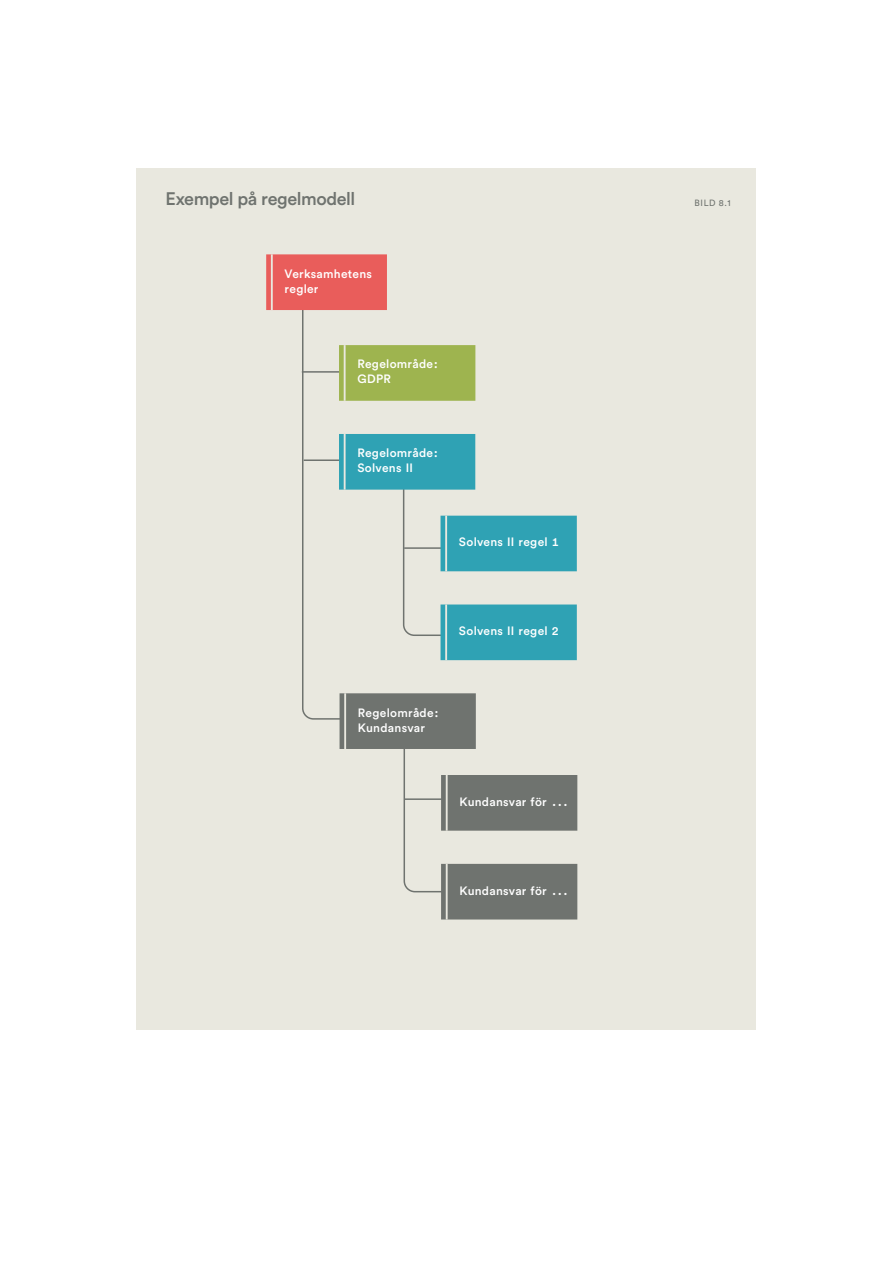
<style>
.page{position:relative;width:893px;height:1263px;background:#fff}
.page>*{position:absolute;margin:0;border:0;box-sizing:border-box;transform-origin:0 0}
.t1{font:500 18px "Circular Pro";letter-spacing:-.02em;color:#6f736f}
.t2{font:500 12px/15px "Circular Pro";letter-spacing:.02em;color:#fff}
.t3{font:9px "Circular Pro";color:#6f736f}
</style>
<div class="page">
<div style="left:137px;top:168px;width:619px;height:861px;background:#e9e8df"></div>
<svg style="left:266px;top:254px;width:311px;height:665px"></svg>
<hr style="left:446px;top:864px;width:2px;height:55px;background:#e9e8df">
<h1 class="t1" style="left:166px;top:187px;width:191px">Exempel på regelmodell</h1>
<p class="t3" style="left:694px;top:196px;width:38px">BILD 8.1</p>
<p class="t2" style="left:285px;top:265px;width:89px">Verksamhetens regler</p>
<p class="t2" style="left:357px;top:356px;width:83px">Regelområde:<br>GDPR</p>
<p class="t2" style="left:357px;top:445px;width:83px">Regelområde:<br>Solvens II</p>
<p class="t2" style="left:459px;top:534px;width:101px">Solvens II regel 1</p>
<p class="t2" style="left:459px;top:623px;width:101px">Solvens II regel 2</p>
<p class="t2" style="left:358px;top:704px;width:83px">Regelområde:<br>Kundansvar</p>
<p class="t2" style="left:459px;top:793px;width:111px">Kundansvar för ...</p>
<p class="t2" style="left:459px;top:882px;width:111px">Kundansvar för ...</p>
</div>
